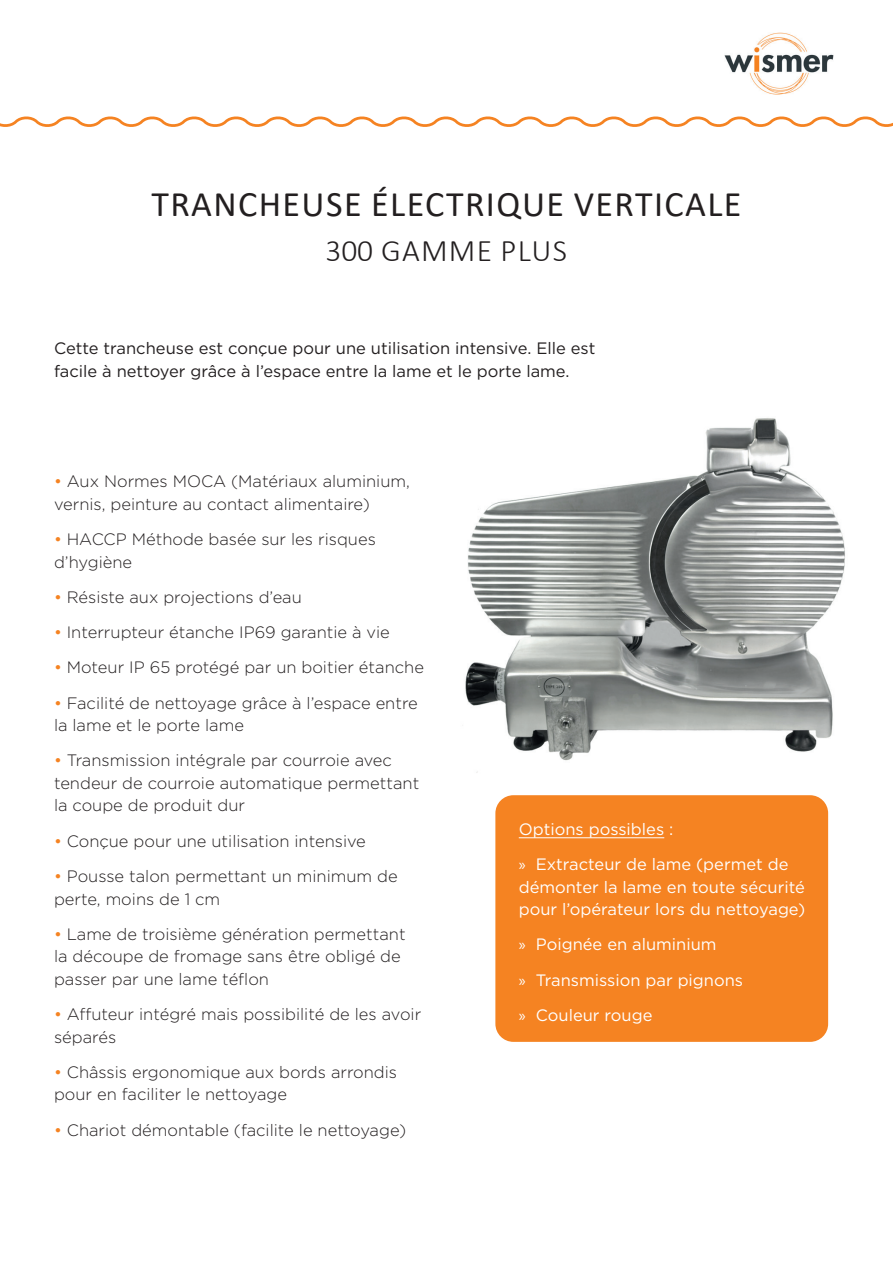
<style>
.page{position:relative;width:893px;height:1263px;background:#fff}
.page>*{position:absolute;margin:0;border:0;box-sizing:border-box;transform-origin:0 0}
.t1{font:36px "Calibri";letter-spacing:.04em;color:#231f20}
.t2{font:300 31.5px "Calibri";letter-spacing:.04em;color:#231f20}
.t3{font:300 16.5px/22.5px "Gotham";color:#231f20}
.t4{font:16.5px/35.2px "Gotham";color:#fff}
.t5{font:16.5px/22.5px "Gotham";color:#231f20}
.s1{font-weight:400;color:#f58322}
.s2{font-family:"Myriad Pro"}
</style>
<div class="page">
<img style="left:465px;top:418px;width:380px;height:355px">
<img style="left:725px;top:33px;width:108px;height:61px">
<svg style="left:0;top:116px;width:893px;height:11px"></svg>
<div style="left:495px;top:795px;width:333px;height:247px;background:#f58322;border-radius:18px"></div>
<hr style="left:519px;top:837px;width:145px;height:1px;background:#fff">
<h1 class="t1" style="left:151px;top:179px;width:591px">TRANCHEUSE ÉLECTRIQUE VERTICALE</h1>
<h2 class="t2" style="left:325px;top:231px;width:243px">300 GAMME PLUS</h2>
<p class="t5" style="left:54px;top:337px;width:543px">Cette trancheuse est conçue pour une utilisation intensive. Elle est facile à nettoyer grâce à l’espace entre la lame et le porte lame.</p>
<p class="t3" style="left:54px;top:470px;width:357px"><span class="s1">•</span> Aux Normes MOCA (Matériaux aluminium, vernis, peinture au contact alimentaire)</p>
<p class="t3" style="left:54px;top:528px;width:323px"><span class="s1">•</span> HACCP Méthode basée sur les risques d’hygiène</p>
<p class="t3" style="left:54px;top:585px;width:249px"><span class="s1">•</span> Résiste aux projections d’eau</p>
<p class="t3" style="left:54px;top:621px;width:337px"><span class="s1">•</span> Interrupteur étanche IP69 garantie à vie</p>
<p class="t3" style="left:54px;top:656px;width:371px"><span class="s1">•</span> Moteur IP 65 protégé par un boitier étanche</p>
<p class="t3" style="left:54px;top:691px;width:365px"><span class="s1">•</span> Facilité de nettoyage grâce à l’espace entre la lame et le porte lame</p>
<p class="t3" style="left:54px;top:749px;width:367px"><span class="s1">•</span> Transmission intégrale par courroie avec tendeur de courroie automatique permettant la coupe de produit dur</p>
<p class="t3" style="left:54px;top:829px;width:313px"><span class="s1">•</span> Conçue pour une utilisation intensive</p>
<p class="t3" style="left:54px;top:864px;width:345px"><span class="s1">•</span> Pousse talon permettant un minimum de perte, moins de 1 cm</p>
<p class="t3" style="left:54px;top:922px;width:353px"><span class="s1">•</span> Lame de troisième génération permettant la découpe de fromage sans être obligé de passer par une lame téflon</p>
<p class="t3" style="left:54px;top:1002px;width:369px"><span class="s1">•</span> Affuteur intégré mais possibilité de les avoir séparés</p>
<p class="t3" style="left:54px;top:1060px;width:345px"><span class="s1">•</span> Châssis ergonomique aux bords arrondis pour en faciliter le nettoyage</p>
<p class="t3" style="left:54px;top:1118px;width:354px"><span class="s1">•</span> Chariot démontable (facilite le nettoyage)</p>
<p class="t4" style="left:519px;top:811px;width:271px">Options possibles :<br><span class="s2">»</span> Extracteur de lame (permet de</p>
<p class="t4" style="left:519px;top:875px;width:288px;line-height:22.5px">démonter la lame en toute sécurité pour l’opérateur lors du nettoyage)</p>
<p class="t4" style="left:519px;top:926px;width:226px"><span class="s2">»</span> Poignée en aluminium<br><span class="s2">»</span> Transmission par pignons <span class="s2">»</span> Couleur rouge</p>
</div>
